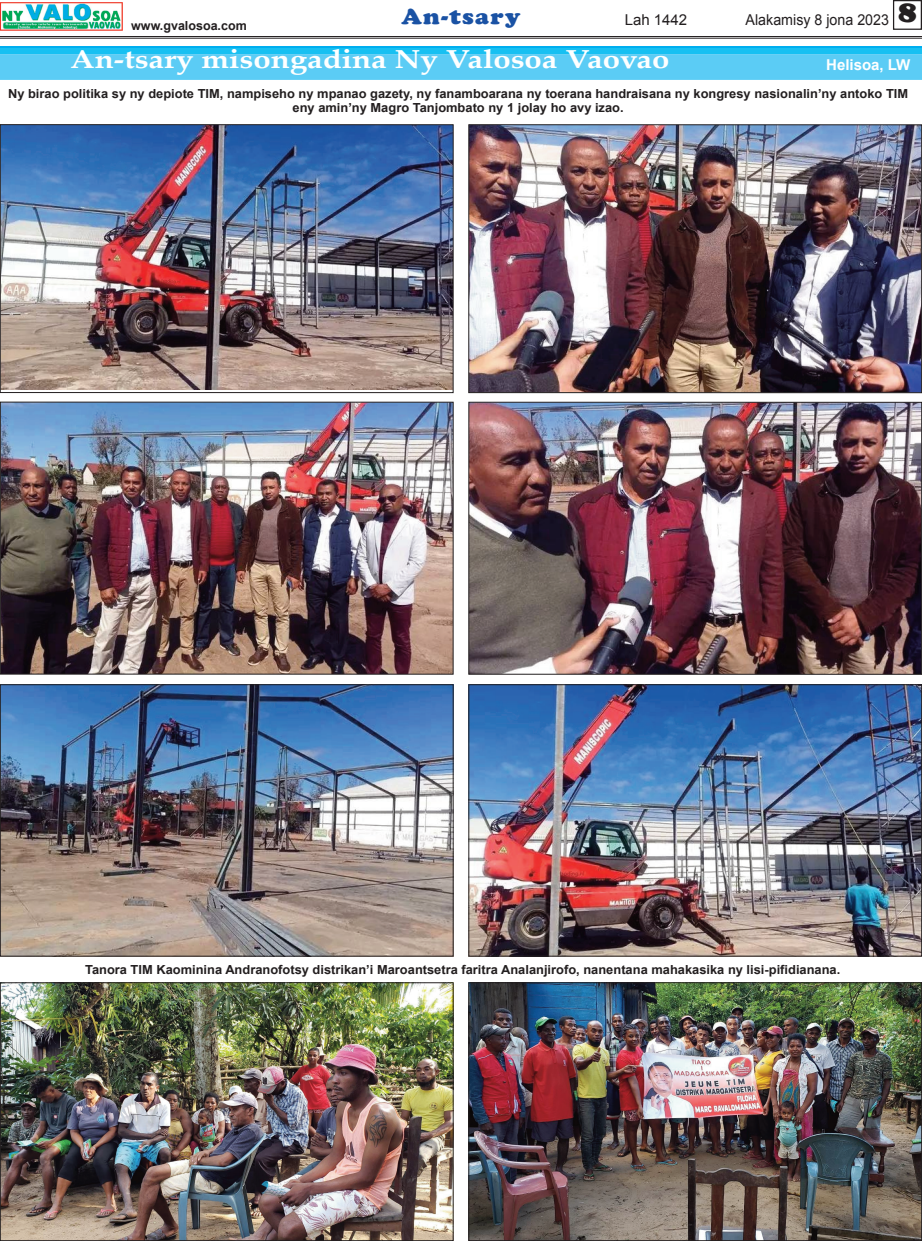
<style>
.page{position:relative;width:922px;height:1241px;background:#fff}
.page>*{position:absolute;margin:0;border:0;box-sizing:border-box;transform-origin:0 0}
.t1{font:700 26px "Palatino Linotype";letter-spacing:-.005em;color:#fff;scale:1.2 1}
.t2{font:900 22.5px "Cooper";letter-spacing:.05em;color:#1a52a4;scale:1.1 1}
.t3{font:15px "Arial";color:#231f20;scale:.95 1}
.t4{font:700 15px "Arial";letter-spacing:-.005em;color:#fff}
.t5{font:15px "Arial";color:#231f20}
.t6{font:700 12.5px/13.8px "Arial";color:#231f20;text-align:center}
</style>
<div class="page">
<hr style="left:0;top:36px;width:921px;height:1px;background:#231f20">
<hr style="left:0;top:38px;width:921px;height:1px;background:#231f20">
<svg style="left:122px;top:2px;width:1px;height:29px"></svg>
<img style="left:1px;top:2px;width:121px;height:29px">
<div style="left:892px;top:0;width:29px;height:30px;border:1px solid #231f20"></div>
<div style="left:0;top:46px;width:921px;height:8px;background:#0bb7f0"></div>
<svg style="left:0;top:54px;width:921px;height:26px;background:#5cccf5"></svg>
<div style="left:0;top:49px;width:921px;height:5px;background:#17c0f2"></div>
<img style="left:2px;top:404px;width:449px;height:268px">
<div style="left:0;top:402px;width:453px;height:272px;border:1px solid #231f20"></div>
<img style="left:470px;top:126px;width:449px;height:265px">
<div style="left:468px;top:124px;width:453px;height:269px;border:1px solid #231f20"></div>
<img style="left:470px;top:404px;width:449px;height:268px">
<div style="left:468px;top:402px;width:453px;height:272px;border:1px solid #231f20"></div>
<img style="left:2px;top:686px;width:449px;height:268px">
<div style="left:0;top:684px;width:453px;height:272px;border:1px solid #231f20"></div>
<img style="left:470px;top:686px;width:449px;height:268px">
<div style="left:468px;top:684px;width:453px;height:272px;border:1px solid #231f20"></div>
<img style="left:2px;top:984px;width:449px;height:254px">
<div style="left:0;top:982px;width:453px;height:258px;border:1px solid #231f20"></div>
<img style="left:470px;top:984px;width:449px;height:254px">
<div style="left:468px;top:982px;width:453px;height:258px;border:1px solid #231f20"></div>
<img style="left:2px;top:126px;width:449px;height:263px">
<div style="left:0;top:124px;width:453px;height:269px;border:1px solid #231f20"></div>
<p class="t6" style="left:131px;top:19px;width:117px">www.gvalosoa.com</p>
<h2 class="t2" style="left:401px;top:3px;width:110px">An-tsary</h2>
<p class="t5" style="left:624px;top:11px;width:64px">Lah 1442</p>
<p class="t3" style="left:745px;top:12px;width:181px">Alakamisy 8 jona 2023 <sup>8</sup></p>
<h1 class="t1" style="left:71px;top:49px;width:500px">An-tsary misongadina Ny Valosoa Vaovao</h1>
<p class="t4" style="left:826px;top:56px;width:86px">Helisoa, LW</p>
<p class="t6" style="left:8px;top:87px;width:901px">Ny birao politika sy ny depiote TIM, nampiseho ny mpanao gazety, ny fanamboarana ny toerana handraisana ny kongresy nasionalin’ny antoko TIM eny amin’ny Magro Tanjombato ny 1 jolay ho avy izao.</p>
<p class="t6" style="left:85px;top:962px;width:756px">Tanora TIM Kaominina Andranofotsy distrikan’i Maroantsetra faritra Analanjirofo, nanentana mahakasika ny lisi-pifidianana.</p>
</div>
